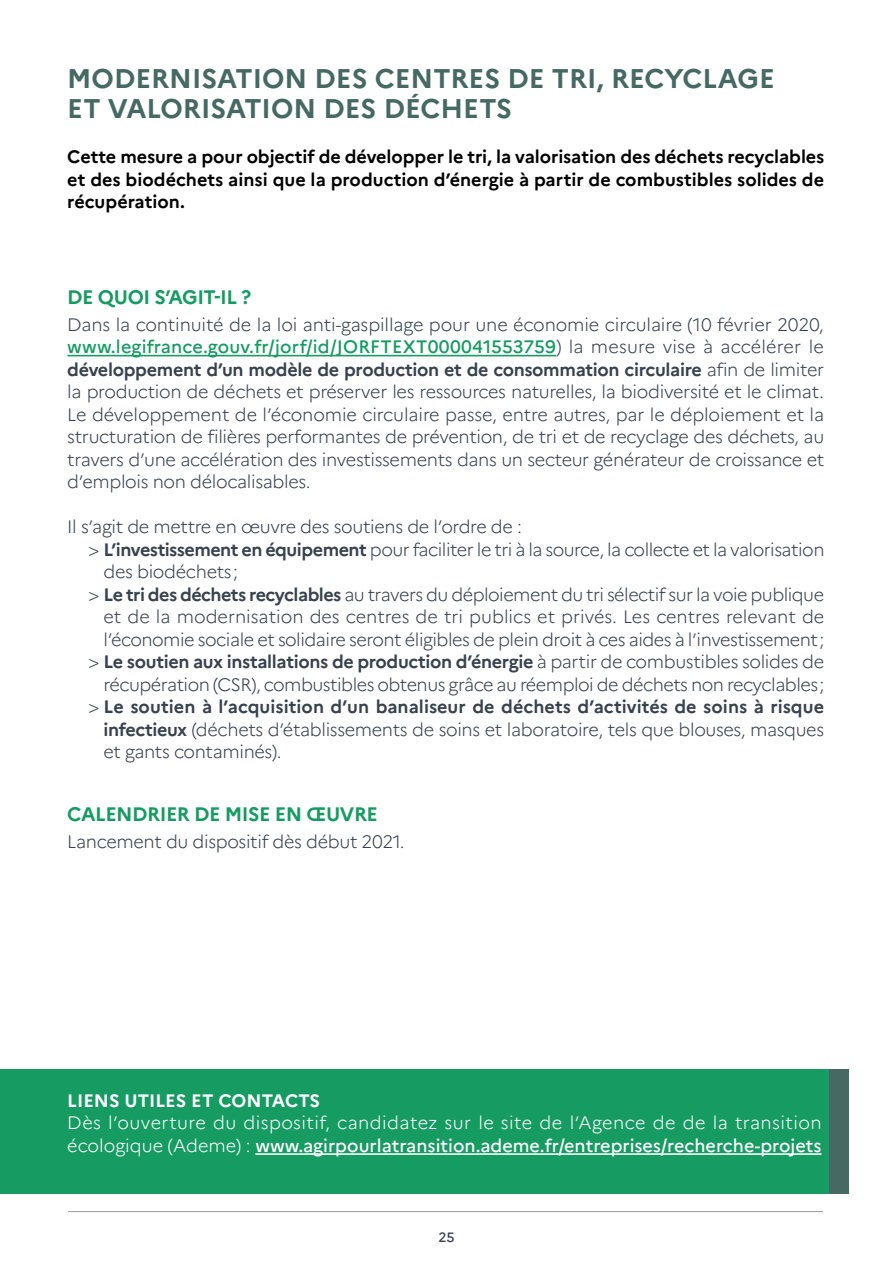
<style>
.page{position:relative;width:893px;height:1263px;background:#fff}
.page>*{position:absolute;margin:0;border:0;box-sizing:border-box;transform-origin:0 0}
.t1{font:700 27px/30px "Marianne";color:#466964}
.t2{font:700 19.5px "Marianne";letter-spacing:-.025em;color:#169b62}
.t3{font:300 18px/22.5px "Marianne";letter-spacing:-.03em;color:#38424f;text-align:justify}
.t4{font:700 18px/22.5px "Marianne";color:#000;text-align:justify}
.t5{font:300 18px/22.5px "Marianne";letter-spacing:.025em;color:#fff}
.t6{font:700 18px "Marianne";letter-spacing:-.005em;color:#38424f}
.t7{font:300 18px "Marianne";color:#38424f}
.t8{font:700 18px "Marianne";color:#fff}
.t9{font:500 13.5px "Marianne";color:#38424f}
.s1{font-weight:500;color:#169b62}
.s2{font-weight:700}
.s3{font-weight:300}
.s4{font-weight:500}
</style>
<div class="page">
<hr style="left:68px;top:1211px;width:755px;height:1px;background:#9d9d9c">
<div style="left:0;top:1069px;width:848px;height:125px;background:#169b62"></div>
<div style="left:829px;top:1069px;width:19px;height:125px;background:#466964"></div>
<hr style="left:67px;top:355px;width:489px;height:1px;background:#169b62">
<hr style="left:255px;top:1153px;width:566px;height:2px;background:#fff">
<h1 class="t1" style="left:67px;top:64px;width:709px">MODERNISATION DES CENTRES DE TRI, RECYCLAGE<br>ET VALORISATION DES DÉCHETS</h1>
<p class="t4" style="left:67px;top:146px;width:759px">Cette mesure a pour objectif de développer le tri, la valorisation des déchets recyclables et des biodéchets ainsi que la production d’énergie à partir de combustibles solides de récupération.</p>
<p class="t2" style="left:67px;top:285px;width:185px">DE QUOI S’AGIT-IL ?</p>
<p class="t3" style="left:67px;top:313px;width:758px">Dans la continuité de la loi anti-gaspillage pour une économie circulaire (10 février 2020, <span class="s1">www.legifrance.gouv.fr/jorf/id/JORFTEXT000041553759</span>) la mesure vise à accélérer le <span class="s2">développement d’un modèle de production et de consommation circulaire</span> afin de limiter la production de déchets et préserver les ressources naturelles, la biodiversité et le climat.<br>Le développement de l’économie circulaire passe, entre autres, par le déploiement et la structuration de filières performantes de prévention, de tri et de recyclage des déchets, au travers d’une accélération des investissements dans un secteur générateur de croissance et d’emplois non délocalisables.</p>
<p class="t3" style="left:67px;top:516px;width:456px">Il s’agit de mettre en œuvre des soutiens de l’ordre de :</p>
<p class="t3" style="left:89px;top:538px;width:737px">&gt; <span class="s2">L’investissement en équipement</span> pour faciliter le tri à la source, la collecte et la valorisation</p>
<p class="t3" style="left:104px;top:561px;width:136px">des biodéchets;</p>
<p class="t3" style="left:89px;top:583px;width:737px">&gt; <span class="s2">Le tri des déchets recyclables</span> au travers du déploiement du tri sélectif sur la voie publique</p>
<p class="t7" style="left:104px;top:606px;width:722px">et de la modernisation des centres de tri publics et privés. Les centres relevant de</p>
<p class="t3" style="left:104px;top:628px;width:722px">l’économie sociale et solidaire seront éligibles de plein droit à ces aides à l’investissement;</p>
<p class="t6" style="left:89px;top:651px;width:737px"><span class="s3">&gt;</span> Le soutien aux installations de production d’énergie <span class="s3">à partir de combustibles solides de</span></p>
<p class="t3" style="left:104px;top:673px;width:722px">récupération (CSR), combustibles obtenus grâce au réemploi de déchets non recyclables;</p>
<p class="t6" style="left:89px;top:696px;width:737px"><span class="s3">&gt;</span> Le soutien à l’acquisition d’un banaliseur de déchets d’activités de soins à risque</p>
<p class="t3" style="left:104px;top:718px;width:722px"><span class="s2">infectieux</span> (déchets d’établissements de soins et laboratoire, tels que blouses, masques</p>
<p class="t3" style="left:104px;top:741px;width:179px">et gants contaminés).</p>
<p class="t2" style="left:67px;top:802px;width:312px">CALENDRIER DE MISE EN ŒUVRE</p>
<p class="t3" style="left:67px;top:830px;width:339px">Lancement du dispositif dès début 2021.</p>
<p class="t8" style="left:67px;top:1089px;width:254px">LIENS UTILES ET CONTACTS</p>
<p class="t5" style="left:67px;top:1111px;width:756px">Dès l’ouverture du dispositif, candidatez sur le site de l’Agence de de la transition écologique (Ademe) : <span class="s4">www.agirpourlatransition.ademe.fr/entreprises/recherche-projets</span></p>
<p class="t9" style="left:438px;top:1229px;width:18px">25</p>
</div>
